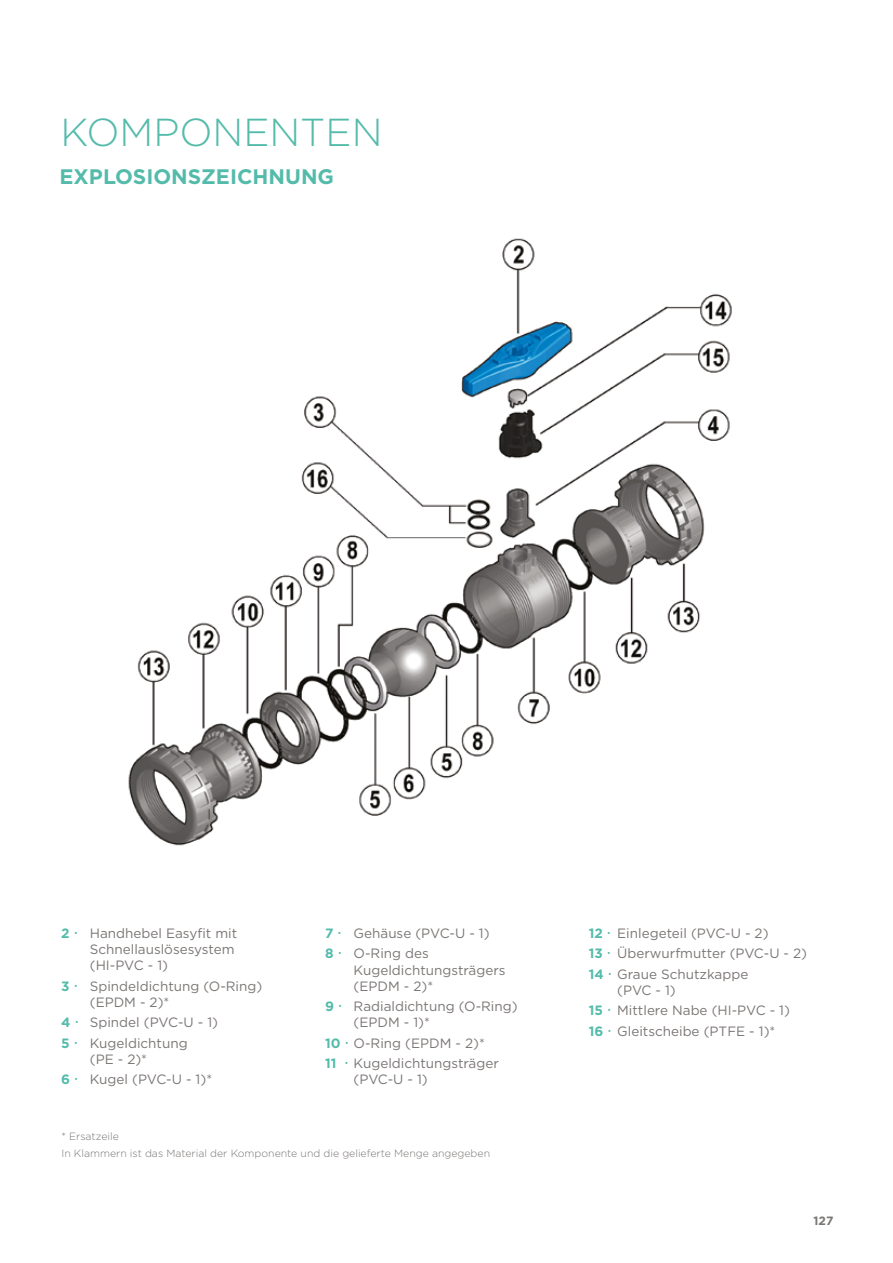
<style>
.page{position:relative;width:893px;height:1263px;background:#fff}
.page>*{position:absolute;margin:0;border:0;box-sizing:border-box;transform-origin:0 0}
.t1{font:300 39px "Gotham";color:#54bbab}
.t2{font:700 21px "Gotham";color:#54bbab}
.t3{font:13.5px/16.2px "Gotham";color:#7a7674}
.t4{font:700 13.5px "Gotham";color:#54bbab}
.t5{font:700 12px "Gotham";color:#7a7674}
.t6{font:300 10.5px/16.8px "Gotham";color:#7a7674}
.s1{font-weight:700;color:#54bbab}
</style>
<div class="page">
<img style="left:128px;top:238px;width:604px;height:608px">
<h1 class="t1" style="left:60px;top:108px;width:324px">KOMPONENTEN</h1>
<h2 class="t2" style="left:60px;top:163px;width:276px">EXPLOSIONSZEICHNUNG</h2>
<p class="t4" style="left:61px;top:924px;width:10px">2</p>
<p class="t3" style="left:90px;top:925px;width:149px">Handhebel Easyfit mit<br>Schnellauslösesystem (HI-PVC - 1)</p>
<p class="t4" style="left:61px;top:977px;width:10px">3</p>
<p class="t3" style="left:90px;top:977px;width:174px">Spindeldichtung (O-Ring) (EPDM - 2)*</p>
<p class="t4" style="left:61px;top:1014px;width:11px">4</p>
<p class="t3" style="left:90px;top:1014px;width:130px">Spindel (PVC-U - 1)</p>
<p class="t4" style="left:61px;top:1034px;width:10px">5</p>
<p class="t3" style="left:90px;top:1035px;width:99px">Kugeldichtung (PE - 2)*</p>
<p class="t4" style="left:61px;top:1071px;width:10px">6</p>
<p class="t3" style="left:90px;top:1071px;width:124px">Kugel (PVC-U - 1)*</p>
<p class="t4" style="left:325px;top:924px;width:10px">7</p>
<p class="t3" style="left:354px;top:925px;width:137px">Gehäuse (PVC-U - 1)</p>
<p class="t4" style="left:325px;top:944px;width:10px">8</p>
<p class="t3" style="left:354px;top:945px;width:153px">O-Ring des<br>Kugeldichtungsträgers (EPDM - 2)*</p>
<p class="t4" style="left:325px;top:997px;width:10px">9</p>
<p class="t3" style="left:354px;top:998px;width:165px">Radialdichtung (O-Ring) (EPDM - 1)*</p>
<p class="t3" style="left:325px;top:1032px;width:161px;line-height:20.4px"><span class="s1">10</span> O-Ring (EPDM - 2)*<br><span class="s1">11</span></p>
<p class="t3" style="left:354px;top:1055px;width:147px">Kugeldichtungsträger (PVC-U - 1)</p>
<p class="t6" style="left:61px;top:1127px;width:430px">* Ersatzeile<br>In Klammern ist das Material der Komponente und die gelieferte Menge angegeben</p>
<p class="t3" style="left:589px;top:922px;width:220px;line-height:20.4px"><span class="s1">12</span> Einlegeteil (PVC-U - 2)<br><span class="s1">13</span> Überwurfmutter (PVC-U - 2)<br><span class="s1">14</span> Graue Schutzkappe</p>
<p class="t3" style="left:589px;top:980px;width:203px;line-height:20.4px;text-indent:28px">(PVC - 1)<br><span class="s1">15</span> Mittlere Nabe (HI-PVC - 1)<br><span class="s1">16</span> Gleitscheibe (PTFE - 1)*</p>
<p class="t5" style="left:813px;top:1212px;width:21px">127</p>
</div>
